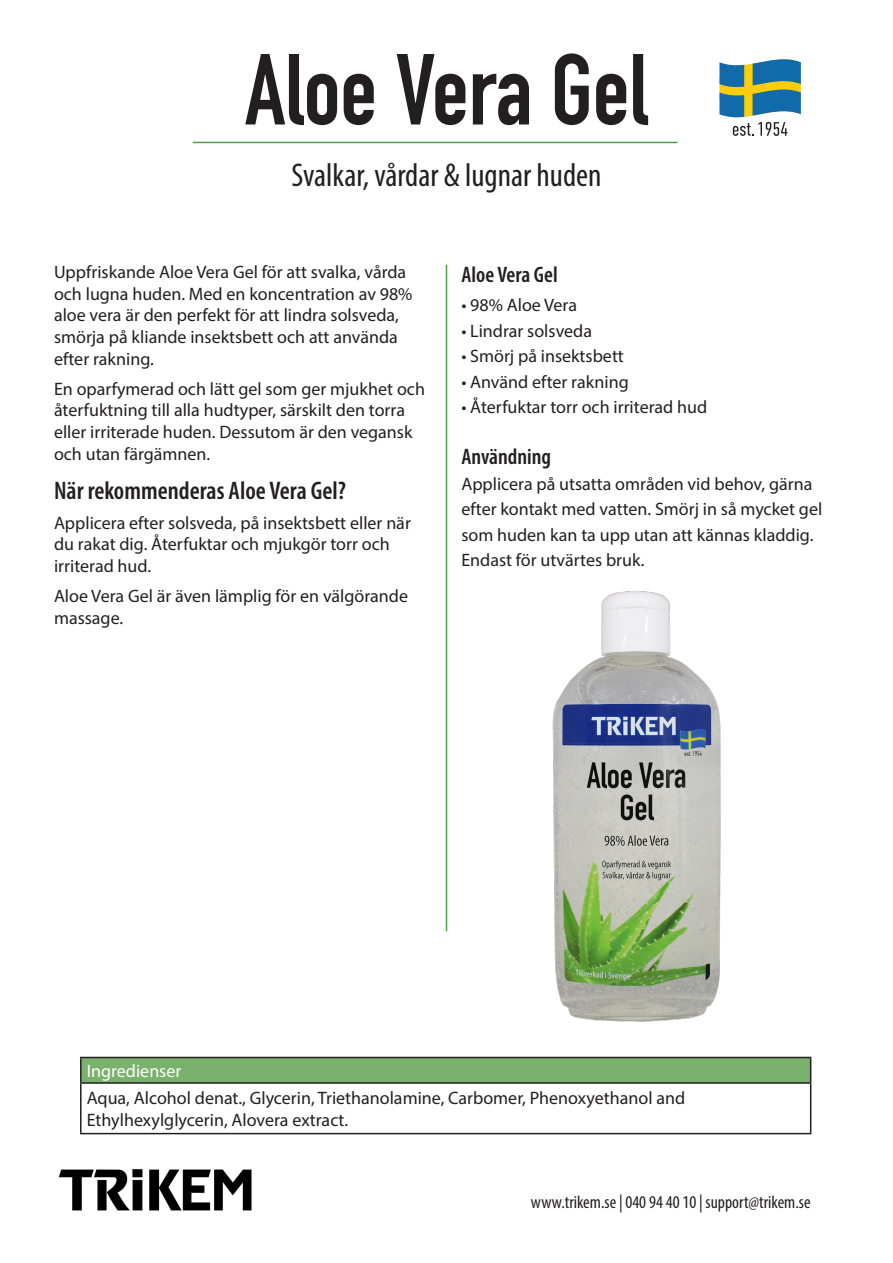
<style>
.page{position:relative;width:893px;height:1263px;background:#fff}
.page>*{position:absolute;margin:0;border:0;box-sizing:border-box;transform-origin:0 0}
.t1{font:99px "DIN Engschrift LT Pro";color:#231f20}
.t2{font:condensed 33px "Myriad Pro";color:#231f20}
.t3{font:600 condensed 25.5px "Myriad Pro";color:#231f20}
.t4{font:600 condensed 22.5px "Myriad Pro";color:#231f20}
.t5{font:18px/21.6px "Myriad Pro";color:#231f20}
.t6{font:condensed 18px "Myriad Pro";color:#231f20}
.t7{font:18px "Myriad Pro";color:#fff}
</style>
<div class="page">
<svg style="left:719px;top:59px;width:82px;height:77px"></svg>
<hr style="left:193px;top:142px;width:484px;height:1px;background:#49a147">
<img style="left:59px;top:1169px;width:193px;height:42px">
<div style="left:81px;top:1057px;width:730px;height:26px;background:#7ab16c"></div>
<hr style="left:80px;top:1058px;width:2px;height:24px;background:#231f20">
<svg style="left:810px;top:1058px;width:1px;height:24px"></svg>
<hr style="left:80px;top:1084px;width:2px;height:49px;background:#231f20">
<hr style="left:810px;top:1084px;width:1px;height:49px;background:#231f20">
<hr style="left:80px;top:1082px;width:731px;height:2px;background:#231f20">
<hr style="left:80px;top:1133px;width:731px;height:1px;background:#231f20">
<hr style="left:80px;top:1057px;width:731px;height:1px;background:#231f20">
<img style="left:552px;top:591px;width:169px;height:431px">
<hr style="left:446px;top:265px;width:1px;height:666px;background:#49a147">
<p class="t1" style="left:245px;top:32px;width:404px">Aloe Vera Gel</p>
<p class="t2" style="left:291px;top:155px;width:312px">Svalkar, vårdar &amp; lugnar huden</p>
<p class="t5" style="left:54px;top:261px;width:360px">Uppfriskande Aloe Vera Gel för att svalka, vårda och lugna huden. Med en koncentration av 98% aloe vera är den perfekt för att lindra solsveda, smörja på kliande insektsbett och att använda efter rakning.</p>
<p class="t5" style="left:54px;top:378px;width:372px">En oparfymerad och lätt gel som ger mjukhet och återfuktning till alla hudtyper, särskilt den torra eller irriterade huden. Dessutom är den vegansk och utan färgämnen.</p>
<p class="t3" style="left:54px;top:474px;width:294px">När rekommenderas Aloe Vera Gel?</p>
<p class="t5" style="left:54px;top:512px;width:358px">Applicera efter solsveda, på insektsbett eller när du rakat dig. Återfuktar och mjukgör torr och irriterad hud.</p>
<p class="t5" style="left:54px;top:585px;width:356px">Aloe Vera Gel är även lämplig för en välgörande massage.</p>
<p class="t4" style="left:461px;top:260px;width:98px">Aloe Vera Gel</p>
<p class="t5" style="left:461px;top:294px;width:117px">• 98% Aloe Vera</p>
<p class="t5" style="left:461px;top:320px;width:132px">• Lindrar solsveda</p>
<p class="t5" style="left:461px;top:345px;width:164px">• Smörj på insektsbett</p>
<p class="t5" style="left:461px;top:371px;width:169px">• Använd efter rakning</p>
<p class="t5" style="left:461px;top:396px;width:247px">• Återfuktar torr och irriterad hud</p>
<p class="t4" style="left:461px;top:443px;width:91px">Användning</p>
<p class="t5" style="left:461px;top:471px;width:362px;line-height:25.5px">Applicera på utsatta områden vid behov, gärna efter kontakt med vatten. Smörj in så mycket gel som huden kan ta upp utan att kännas kladdig.<br>Endast för utvärtes bruk.</p>
<p class="t7" style="left:87px;top:1060px;width:96px">Ingredienser</p>
<p class="t5" style="left:87px;top:1087px;width:600px">Aqua, Alcohol denat., Glycerin, Triethanolamine, Carbomer, Phenoxyethanol and</p>
<p class="t5" style="left:87px;top:1109px;width:263px">Ethylhexylglycerin, Alovera extract.</p>
<p class="t6" style="left:531px;top:1191px;width:281px">www.trikem.se | 040 94 40 10 | support@trikem.se</p>
</div>
